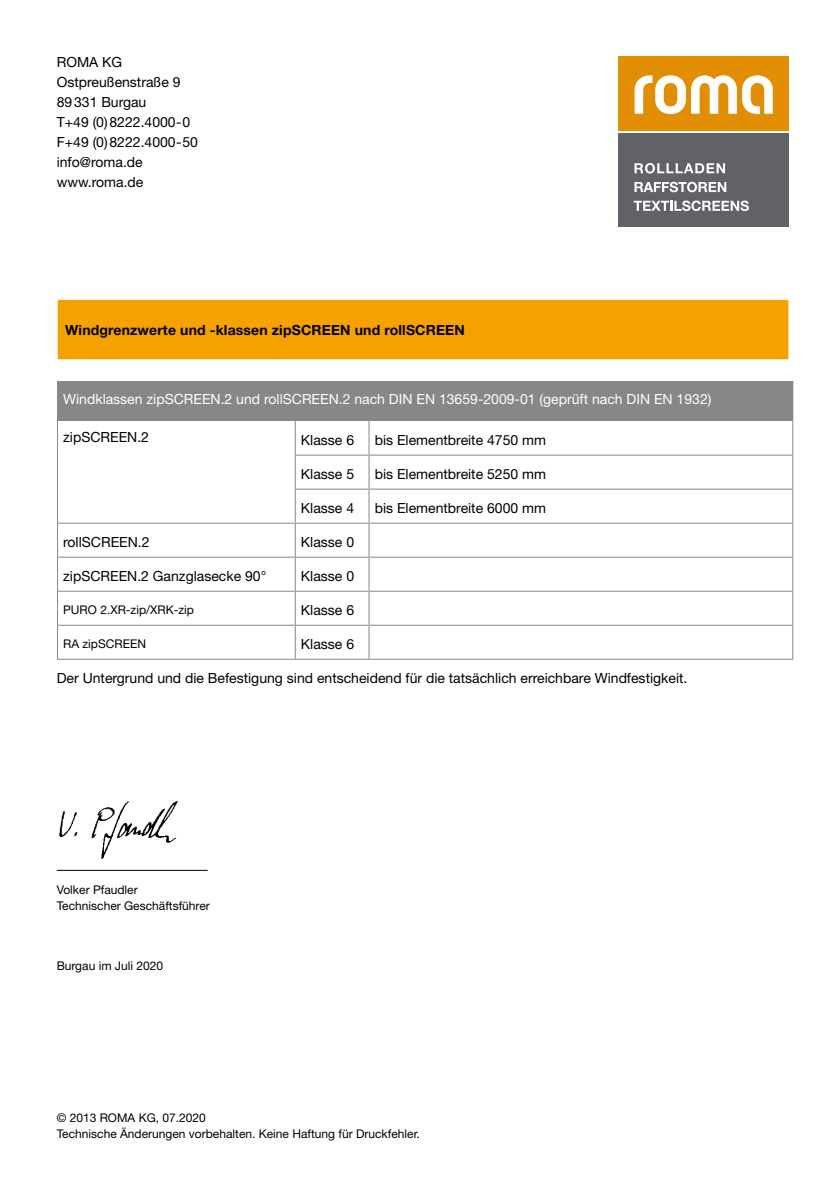
<style>
.page{position:relative;width:840px;height:1191px;background:#fff}
.page>*{position:absolute;margin:0;border:0;box-sizing:border-box;transform-origin:0 0}
.t1{font:14px/20px "Helvetica Neue LT Std";color:#000}
.t2{font:14px "Helvetica Neue LT Std";color:#fff}
.t3{font:700 14px "Helvetica Neue LT Std";letter-spacing:.01em;color:#000}
.t4{font:12px/16px "Helvetica Neue LT Std";color:#000}
</style>
<div class="page">
<div style="left:618px;top:57px;width:170px;height:74px;background:#e28e04"></div>
<div style="left:618px;top:134px;width:170px;height:93px;background:#616168"></div>
<svg style="left:634px;top:75px;width:138px;height:39px"></svg>
<svg style="left:634px;top:163px;width:90px;height:10px"></svg>
<svg style="left:634px;top:182px;width:91px;height:10px"></svg>
<svg style="left:633px;top:200px;width:115px;height:11px"></svg>
<div style="left:57px;top:381px;width:735px;height:40px;background:#878787"></div>
<hr style="left:295px;top:454px;width:73px;height:1px;background:#878787">
<hr style="left:369px;top:454px;width:422px;height:1px;background:#878787">
<hr style="left:295px;top:488px;width:73px;height:1px;background:#878787">
<hr style="left:369px;top:488px;width:422px;height:1px;background:#878787">
<hr style="left:295px;top:522px;width:73px;height:1px;background:#878787">
<hr style="left:369px;top:522px;width:422px;height:1px;background:#878787">
<hr style="left:58px;top:556px;width:236px;height:1px;background:#878787">
<hr style="left:295px;top:556px;width:73px;height:1px;background:#878787">
<hr style="left:369px;top:556px;width:422px;height:1px;background:#878787">
<hr style="left:58px;top:591px;width:236px;height:1px;background:#878787">
<hr style="left:295px;top:591px;width:73px;height:1px;background:#878787">
<hr style="left:369px;top:591px;width:422px;height:1px;background:#878787">
<hr style="left:58px;top:625px;width:236px;height:1px;background:#878787">
<hr style="left:295px;top:625px;width:73px;height:1px;background:#878787">
<hr style="left:369px;top:625px;width:422px;height:1px;background:#878787">
<hr style="left:57px;top:659px;width:238px;height:1px;background:#878787">
<hr style="left:295px;top:659px;width:74px;height:1px;background:#878787">
<hr style="left:369px;top:659px;width:423px;height:1px;background:#878787">
<hr style="left:368px;top:421px;width:1px;height:34px;background:#878787">
<hr style="left:791px;top:421px;width:1px;height:34px;background:#878787">
<hr style="left:368px;top:455px;width:1px;height:34px;background:#878787">
<hr style="left:791px;top:455px;width:1px;height:34px;background:#878787">
<hr style="left:368px;top:489px;width:1px;height:34px;background:#878787">
<hr style="left:791px;top:489px;width:1px;height:34px;background:#878787">
<hr style="left:57px;top:523px;width:1px;height:34px;background:#878787">
<hr style="left:294px;top:523px;width:1px;height:34px;background:#878787">
<hr style="left:368px;top:523px;width:1px;height:34px;background:#878787">
<hr style="left:791px;top:523px;width:1px;height:34px;background:#878787">
<hr style="left:57px;top:557px;width:1px;height:34px;background:#878787">
<hr style="left:294px;top:557px;width:1px;height:34px;background:#878787">
<hr style="left:368px;top:557px;width:1px;height:34px;background:#878787">
<hr style="left:791px;top:557px;width:1px;height:34px;background:#878787">
<hr style="left:57px;top:591px;width:1px;height:34px;background:#878787">
<hr style="left:294px;top:591px;width:1px;height:34px;background:#878787">
<hr style="left:368px;top:591px;width:1px;height:34px;background:#878787">
<hr style="left:791px;top:591px;width:1px;height:34px;background:#878787">
<hr style="left:57px;top:625px;width:1px;height:34px;background:#878787">
<hr style="left:294px;top:625px;width:1px;height:34px;background:#878787">
<hr style="left:368px;top:625px;width:1px;height:34px;background:#878787">
<hr style="left:791px;top:625px;width:1px;height:34px;background:#878787">
<hr style="left:57px;top:421px;width:1px;height:34px;background:#878787">
<hr style="left:294px;top:421px;width:1px;height:34px;background:#878787">
<hr style="left:57px;top:455px;width:1px;height:34px;background:#878787">
<hr style="left:294px;top:455px;width:1px;height:34px;background:#878787">
<hr style="left:57px;top:489px;width:1px;height:34px;background:#878787">
<hr style="left:294px;top:489px;width:1px;height:33px;background:#878787">
<hr style="left:58px;top:522px;width:237px;height:1px;background:#878787">
<div style="left:57px;top:299px;width:731px;height:61px;background:#f5a100"></div>
<hr style="left:57px;top:299px;width:731px;height:1px;background:#fff">
<hr style="left:57px;top:300px;width:1px;height:59px;background:#fff">
<hr style="left:57px;top:359px;width:731px;height:1px;background:#fff">
<img style="left:59px;top:801px;width:119px;height:58px">
<hr style="left:57px;top:870px;width:150px;height:1px;background:#000">
<p class="t1" style="left:57px;top:52px;width:143px">ROMA KG<br>Ostpreußenstraße 9<br>89331 Burgau<br>T+49 (0)8222.4000-0<br>F+49 (0)8222.4000-50 info@roma.de www.roma.de</p>
<p class="t3" style="left:65px;top:321px;width:401px">Windgrenzwerte und -klassen zipSCREEN und rollSCREEN</p>
<p class="t2" style="left:63px;top:391px;width:649px">Windklassen zipSCREEN.2 und rollSCREEN.2 nach DIN EN 13659-2009-01 (geprüft nach DIN EN 1932)</p>
<p class="t1" style="left:63px;top:427px;width:87px">zipSCREEN.2</p>
<p class="t1" style="left:301px;top:429px;width:55px">Klasse 6</p>
<p class="t1" style="left:374px;top:429px;width:173px">bis Elementbreite 4750 mm</p>
<p class="t1" style="left:301px;top:463px;width:55px">Klasse 5</p>
<p class="t1" style="left:374px;top:463px;width:173px">bis Elementbreite 5250 mm</p>
<p class="t1" style="left:301px;top:497px;width:55px">Klasse 4</p>
<p class="t1" style="left:374px;top:497px;width:173px">bis Elementbreite 6000 mm</p>
<p class="t1" style="left:63px;top:531px;width:88px">rollSCREEN.2</p>
<p class="t1" style="left:301px;top:531px;width:55px">Klasse 0</p>
<p class="t1" style="left:63px;top:565px;width:204px">zipSCREEN.2 Ganzglasecke 90°</p>
<p class="t1" style="left:301px;top:565px;width:55px">Klasse 0</p>
<p class="t4" style="left:63px;top:601px;width:132px">PURO 2.XR-zip/XRK-zip</p>
<p class="t1" style="left:301px;top:599px;width:55px">Klasse 6</p>
<p class="t4" style="left:63px;top:635px;width:84px">RA zipSCREEN</p>
<p class="t1" style="left:301px;top:633px;width:55px">Klasse 6</p>
<p class="t1" style="left:57px;top:667px;width:631px">Der Untergrund und die Befestigung sind entscheidend für die tatsächlich erreichbare Windfestigkeit.</p>
<p class="t4" style="left:57px;top:881px;width:154px">Volker Pfaudler<br>Technischer Geschäftsführer</p>
<p class="t4" style="left:57px;top:957px;width:108px">Burgau im Juli 2020</p>
<p class="t4" style="left:57px;top:1109px;width:364px">© 2013 ROMA KG, 07.2020<br>Technische Änderungen vorbehalten. Keine Haftung für Druckfehler.</p>
</div>
